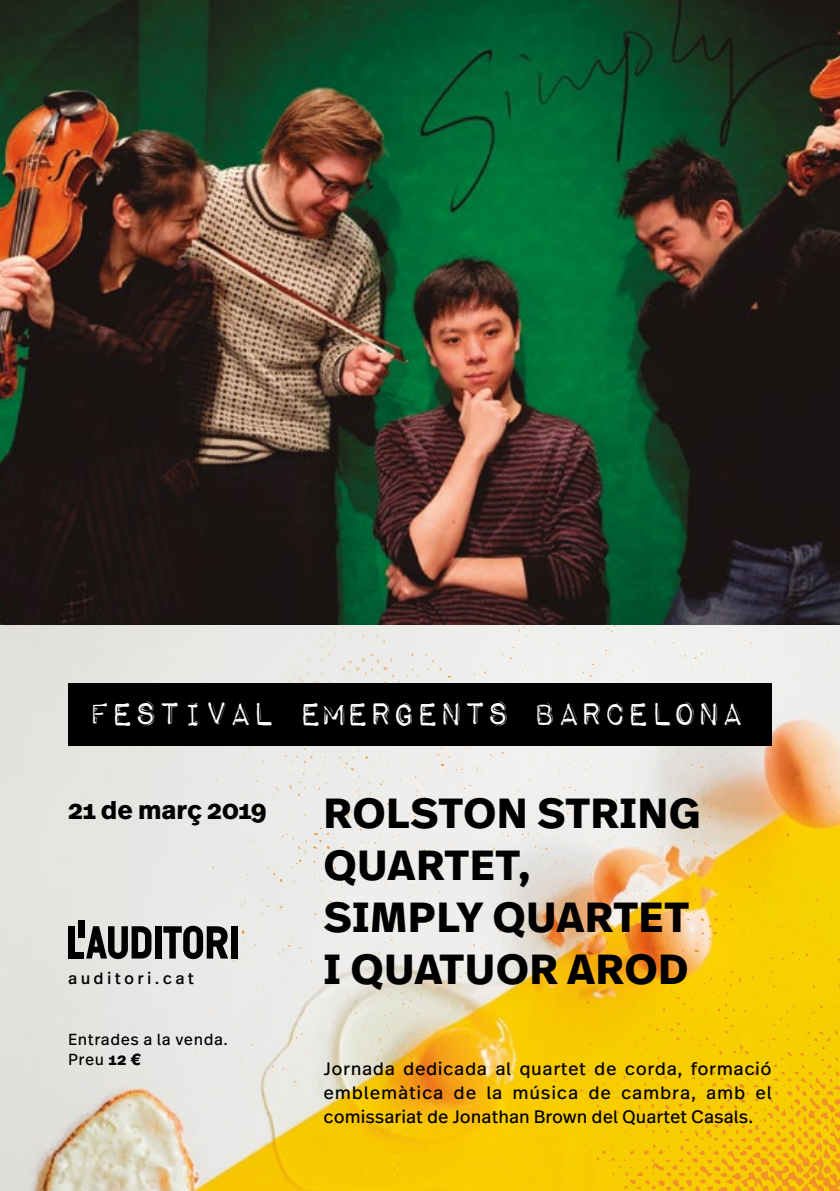
<style>
.page{position:relative;width:840px;height:1191px;background:#fff}
.page>*{position:absolute;margin:0;border:0;box-sizing:border-box;transform-origin:0 0}
.t1{font:42.6px "Impact Label Reversed";letter-spacing:-.05em;color:#fff}
.t2{font:700 42px/52px "Real Text Pro";letter-spacing:.01em;color:#000}
.t3{font:700 25.6px "Real Text Pro";letter-spacing:-.005em;color:#000}
.t4{font:18px/24px "Real Text Pro";color:#000;text-align:justify}
.t5{font:16.4px "Real Text Pro";letter-spacing:.2em;color:#000}
.t6{font:16px/20px "Real Text Pro";letter-spacing:.03em;color:#000}
.s1{font-weight:700}
</style>
<div class="page">
<img style="left:0;top:0;width:839px;height:1191px">
<svg style="left:191px;top:559px;width:648px;height:632px;background:#d8c47d"></svg>
<svg style="left:86px;top:926px;width:65px;height:33px;background:#5d5d5c"></svg>
<div style="left:155px;top:926px;width:6px;height:32px;background:#000"></div>
<svg style="left:163px;top:925px;width:65px;height:34px;background:#676766"></svg>
<div style="left:231px;top:926px;width:6px;height:32px;background:#000"></div>
<div style="left:68px;top:926px;width:7px;height:32px;background:#000"></div>
<div style="left:79px;top:920px;width:6px;height:17px;background:#000"></div>
<div style="left:68px;top:952px;width:16px;height:6px;background:#000"></div>
<div style="left:68px;top:683px;width:703px;height:62px;background:#000"></div>
<h1 class="t1" style="left:87px;top:693px;width:659px">Festival emergents barcelona</h1>
<h3 class="t3" style="left:68px;top:791px;width:200px">21 de març 2019</h3>
<p class="t5" style="left:68px;top:967px;width:127px">auditori.cat</p>
<p class="t6" style="left:68px;top:1029px;width:161px">Entrades a la venda.<br>Preu <span class="s1">12 €</span></p>
<h2 class="t2" style="left:323px;top:786px;width:378px">ROLSTON STRING<br>QUARTET,<br>SIMPLY QUARTET<br>I QUATUOR AROD</h2>
<p class="t4" style="left:323px;top:1056px;width:449px">Jornada dedicada al quartet de corda, formació emblemàtica de la música de cambra, amb el comissariat de Jonathan Brown del Quartet Casals.</p>
</div>
